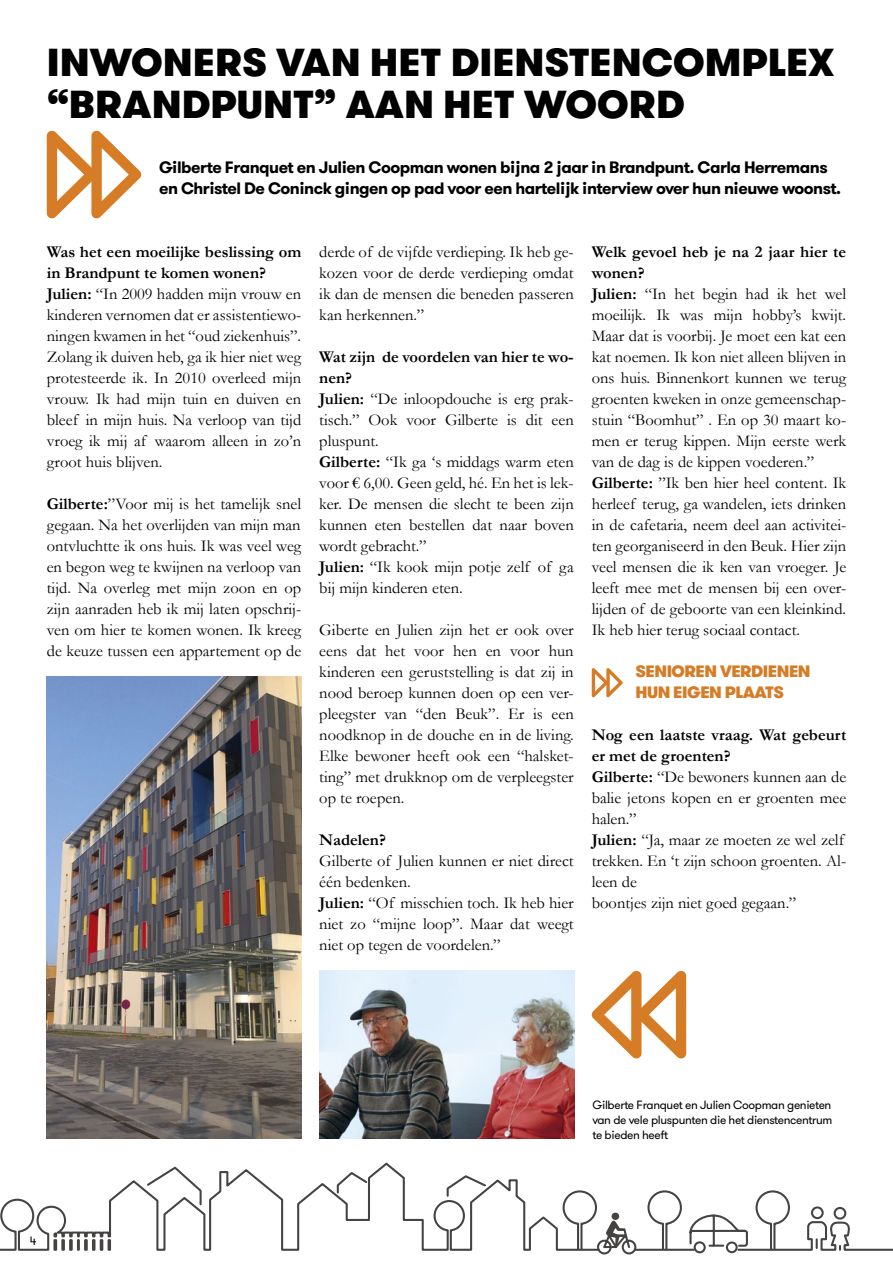
<style>
.page{position:relative;width:893px;height:1263px;background:#fff}
.page>*{position:absolute;margin:0;border:0;box-sizing:border-box;transform-origin:0 0}
.t1{font:900 39px/42px "GT Walsheim";color:#000}
.t2{font:16.5px/21px "Garamond";color:#000}
.t3{font:700 16.5px/21px "GT Walsheim";letter-spacing:-.03em;color:#000}
.t4{font:900 16.5px/21px "GT Walsheim";letter-spacing:-.03em;color:#d67c26}
.t5{font:700 16.5px "Garamond";color:#000}
.t6{font:12px/15px "GT Walsheim";letter-spacing:-.03em;color:#000;text-align:justify}
.s1{font-weight:700}
</style>
<div class="page">
<svg style="left:0;top:1162px;width:596px;height:89px"></svg>
<div style="left:612px;top:1212px;width:7px;height:8px;background:#444342;border-radius:50%"></div>
<svg style="left:596px;top:1220px;width:41px;height:35px"></svg>
<hr style="left:635px;top:1249px;width:59px;height:2px;background:#444342">
<svg style="left:336px;top:1170px;width:33px;height:24px"></svg>
<svg style="left:446px;top:1174px;width:42px;height:24px"></svg>
<div style="left:563px;top:1190px;width:34px;height:35px;border:2px solid #444342;border-radius:16px"></div>
<div style="left:647px;top:1190px;width:35px;height:35px;border:2px solid #444342;border-radius:16px"></div>
<div style="left:755px;top:1190px;width:35px;height:35px;border:2px solid #444342;border-radius:16px"></div>
<div style="left:811px;top:1206px;width:13px;height:13px;border:2px solid #444342;border-radius:50%"></div>
<div style="left:834px;top:1207px;width:12px;height:12px;border:2px solid #444342;border-radius:50%"></div>
<svg style="left:688px;top:1213px;width:205px;height:41px"></svg>
<svg style="left:145px;top:1165px;width:58px;height:41px"></svg>
<svg style="left:47px;top:130px;width:95px;height:88px"></svg>
<img style="left:47px;top:677px;width:255px;height:462px">
<img style="left:319px;top:971px;width:255px;height:168px">
<svg style="left:592px;top:668px;width:31px;height:29px"></svg>
<svg style="left:591px;top:970px;width:95px;height:88px"></svg>
<h1 class="t1" style="left:47px;top:41px;width:789px">INWONERS VAN HET DIENSTENCOMPLEX “BRANDPUNT” AAN HET WOORD</h1>
<p class="t3" style="left:159px;top:157px;width:684px">Gilberte Franquet en Julien Coopman wonen bijna 2 jaar in Brandpunt. Carla Herremans en Christel De Coninck gingen op pad voor een hartelijk interview over hun nieuwe woonst.</p>
<p class="t2" style="left:47px;top:241px;width:256px"><span class="s1">Was het een moeilijke beslissing om in Brandpunt te komen wonen?<br>Julien:</span> “In 2009 hadden mijn vrouw en kinderen vernomen dat er assistentiewo&shy;ningen kwamen in het “oud ziekenhuis”.<br>Zolang ik duiven heb, ga ik hier niet weg protesteerde ik. In 2010 overleed mijn vrouw. Ik had mijn tuin en duiven en bleef in mijn huis. Na verloop van tijd vroeg ik mij af waarom alleen in zo’n groot huis blijven.</p>
<p class="t2" style="left:47px;top:493px;width:256px;text-align:justify"><span class="s1">Gilberte:</span>”Voor mij is het tamelijk snel gegaan. Na het overlijden van mijn man ontvluchtte ik ons huis. Ik was veel weg en begon weg te kwijnen na verloop van tijd. Na overleg met mijn zoon en op zijn aanraden heb ik mij laten opschrij&shy;ven om hier te komen wonen. Ik kreeg de keuze tussen een appartement op de</p>
<p class="t2" style="left:319px;top:241px;width:256px;text-align:justify">derde of de vijfde verdieping. Ik heb ge&shy;kozen voor de derde verdieping omdat ik dan de mensen die beneden passeren kan herkennen.”</p>
<p class="t2" style="left:319px;top:346px;width:256px"><span class="s1">Wat zijn de voordelen van hier te wo&shy;nen?<br>Julien:</span> “De inloopdouche is erg prak&shy;tisch.” Ook voor Gilberte is dit een pluspunt.<br><span class="s1">Gilberte:</span> “Ik ga ‘s middags warm eten voor € 6,00. Geen geld, hé. En het is lek&shy;ker. De mensen die slecht te been zijn kunnen eten bestellen dat naar boven wordt gebracht.”<br><span class="s1">Julien:</span> “Ik kook mijn potje zelf of ga bij mijn kinderen eten.</p>
<p class="t2" style="left:319px;top:619px;width:256px;text-align:justify">Giberte en Julien zijn het er ook over eens dat het voor hen en voor hun kinderen een geruststelling is dat zij in nood beroep kunnen doen op een ver&shy;pleegster van “den Beuk”. Er is een noodknop in de douche en in de living.<br>Elke bewoner heeft ook een “halsket&shy;ting” met drukknop om de verpleegster op te roepen.</p>
<p class="t5" style="left:319px;top:830px;width:68px">Nadelen?</p>
<p class="t2" style="left:319px;top:850px;width:256px">Gilberte of Julien kunnen er niet direct één bedenken.<br><span class="s1">Julien:</span> “Of misschien toch. Ik heb hier niet zo “mijne loop”. Maar dat weegt niet op tegen de voordelen.”</p>
<p class="t2" style="left:592px;top:241px;width:256px"><span class="s1">Welk gevoel heb je na 2 jaar hier te wonen?<br>Julien:</span> “In het begin had ik het wel moeilijk. Ik was mijn hobby’s kwijt.<br>Maar dat is voorbij. Je moet een kat een kat noemen. Ik kon niet alleen blijven in ons huis. Binnenkort kunnen we terug groenten kweken in onze gemeenschap&shy;stuin “Boomhut” . En op 30 maart ko&shy;men er terug kippen. Mijn eerste werk van de dag is de kippen voederen.” <span class="s1">Gilberte:</span> ”Ik ben hier heel content. Ik herleef terug, ga wandelen, iets drinken in de cafetaria, neem deel aan activitei&shy;ten georganiseerd in den Beuk. Hier zijn veel mensen die ik ken van vroeger. Je leeft mee met de mensen bij een over&shy;lijden of de geboorte van een kleinkind.<br>Ik heb hier terug sociaal contact.</p>
<p class="t4" style="left:635px;top:661px;width:177px">SENIOREN VERDIENEN<br>HUN EIGEN PLAATS</p>
<p class="t2" style="left:592px;top:724px;width:256px"><span class="s1">Nog een laatste vraag. Wat gebeurt er met de groenten?<br>Gilberte:</span> “De bewoners kunnen aan de balie jetons kopen en er groenten mee halen.”<br><span class="s1">Julien:</span> “Ja, maar ze moeten ze wel zelf trekken. En ‘t zijn schoon groenten. Al&shy;leen de<br>boontjes zijn niet goed gegaan.”</p>
<p class="t6" style="left:30px;top:1234px;width:8px">4</p>
<p class="t6" style="left:592px;top:1097px;width:242px">Gilberte Franquet en Julien Coopman genieten van de vele pluspunten die het dienstencentrum te bieden heeft</p>
</div>
